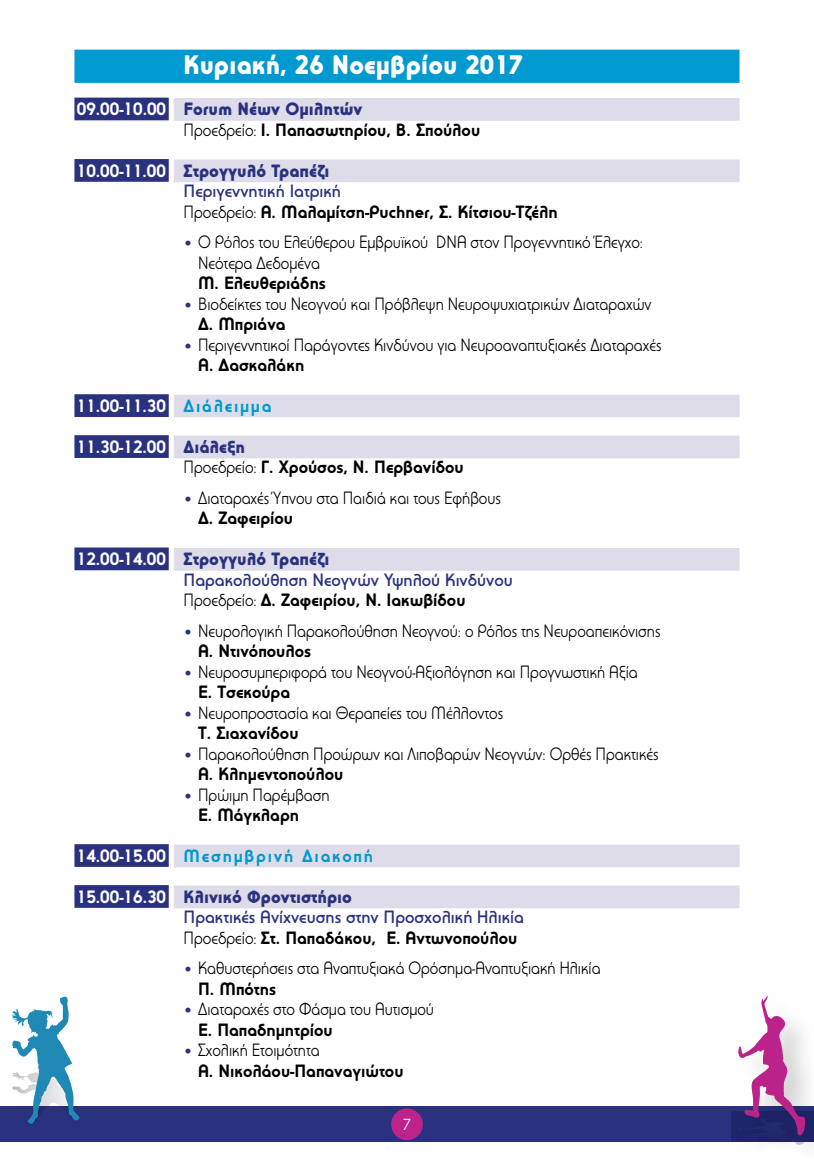
<style>
.page{position:relative;width:814px;height:1166px;background:#fff}
.page>*{position:absolute;margin:0;border:0;box-sizing:border-box;transform-origin:0 0}
.t1{font:900 26.25px "PF Universal";color:#fff}
.t2{font:17.5px/20.5px "PF Universal";color:#000;scale:.9 1}
.t3{font:700 17.5px/20.5px "PF Universal";color:#000}
.t4{font:500 17.5px/20.5px "PF Universal";color:#2a327f}
.t5{font:700 17.5px "PF Universal";letter-spacing:.1em;color:#009ad0}
.t6{font:700 17.5px "PF Universal";letter-spacing:.1em;color:#fff}
.t7{font:15.75px "PF Universal";color:#fff}
.s1{color:#fff}
.s2{font-weight:900;color:#2a327f}
.s3{font-weight:400}
.s4{font-weight:500;color:#2a327f}
.s5{font-family:"Trebuchet MS";color:#2a327f}
.s6{font-weight:700}
.s7{color:#009ad0}
.s8{font-weight:700;color:#fff}
.s9{font-weight:900}
.s10{font-weight:400;color:#000}
.s11{font-weight:700;color:#000}
.s12{font-family:"Trebuchet MS";font-weight:400;color:#2a327f}
</style>
<div class="page">
<div style="left:0;top:1106px;width:814px;height:36px;background:#2a317f"></div>
<img style="left:731px;top:1067px;width:83px;height:79px">
<svg style="left:737px;top:996px;width:68px;height:149px"></svg>
<svg style="left:12px;top:996px;width:68px;height:128px"></svg>
<div style="left:391px;top:1108px;width:32px;height:32px;background:#bc248b;border-radius:50%"></div>
<div style="left:74px;top:98px;width:95px;height:22px;background:#2a327f"></div>
<div style="left:174px;top:98px;width:565px;height:23px;background:#dedce9"></div>
<div style="left:74px;top:159px;width:95px;height:23px;background:#2a327f"></div>
<div style="left:174px;top:159px;width:565px;height:23px;background:#dedce9"></div>
<div style="left:74px;top:394px;width:95px;height:23px;background:#2a327f"></div>
<div style="left:174px;top:395px;width:565px;height:22px;background:#dedce9"></div>
<div style="left:74px;top:435px;width:95px;height:23px;background:#2a327f"></div>
<div style="left:174px;top:436px;width:565px;height:22px;background:#dedce9"></div>
<div style="left:74px;top:547px;width:95px;height:23px;background:#2a327f"></div>
<div style="left:174px;top:548px;width:565px;height:23px;background:#dedce9"></div>
<div style="left:74px;top:844px;width:95px;height:23px;background:#2a327f"></div>
<div style="left:174px;top:844px;width:565px;height:23px;background:#dedce9"></div>
<div style="left:74px;top:885px;width:95px;height:23px;background:#2a327f"></div>
<div style="left:174px;top:885px;width:565px;height:23px;background:#dedce9"></div>
<div style="left:74px;top:50px;width:665px;height:33px;background:#009ad0"></div>
<h1 class="t1" style="left:184px;top:49px;width:341px">Κυριακή, 26 Νοεμβρίου 2017</h1>
<p class="t3" style="left:184px;top:99px;width:298px;text-indent:-107px"><span class="s1">09.00-10.00</span> <span class="s2">Forum Νέων Ομιλητών<br></span><span class="s3">Προεδρείο:</span> Ι. Παπασωτηρίου, Β. Σπούλου</p>
<p class="t3" style="left:184px;top:160px;width:375px;text-indent:-107px"><span class="s1">10.00-11.00</span> <span class="s2">Στρογγυλό Τραπέζι<br></span><span class="s4">Περιγεννητική Ιατρική<br></span><span class="s3">Προεδρείο:</span> Α. Μαλαμίτση-Puchner, Σ. Κίτσιου-Τζέλη</p>
<p class="t2" style="left:198px;top:232px;width:496px;text-indent:-14px"><span class="s5">•</span> Ο Ρόλος του Ελεύθερου Εμβρυϊκού DNA στον Προγεννητικό Έλεγχο:<br>Νεότερα Δεδομένα</p>
<p class="t3" style="left:198px;top:272px;width:129px">Μ. Ελευθεριάδης</p>
<p class="t2" style="left:198px;top:293px;width:505px;text-indent:-14px"><span class="s5">•</span> Βιοδείκτες του Νεογνού και Πρόβλεψη Νευροψυχιατρικών Διαταραχών<br><span class="s6">Δ. Μπριάνα</span></p>
<p class="t2" style="left:198px;top:334px;width:516px;text-indent:-14px"><span class="s5">•</span> Περιγεννητικοί Παράγοντες Κινδύνου για Νευροαναπτυξιακές Διαταραχές<br><span class="s6">Α. Δασκαλάκη</span></p>
<p class="t6" style="left:77px;top:395px;width:196px">11.00-11.30 <span class="s7">Διάλειμμα</span></p>
<p class="t3" style="left:184px;top:436px;width:281px;text-indent:-107px"><span class="s1">11.30-12.00</span> <span class="s2">Διάλεξη<br></span><span class="s3">Προεδρείο:</span> Γ. Χρούσος, Ν. Περβανίδου</p>
<p class="t2" style="left:198px;top:487px;width:338px;text-indent:-14px"><span class="s5">•</span> Διαταραχές Ύπνου στα Παιδιά και τους Εφήβους<br><span class="s6">Δ. Ζαφειρίου</span></p>
<p class="t4" style="left:184px;top:549px;width:331px;text-indent:-107px"><span class="s8">12.00-14.00</span> <span class="s9">Στρογγυλό Τραπέζι<br></span>Παρακολούθηση Νεογνών Υψηλού Κινδύνου<br><span class="s10">Προεδρείο:</span> <span class="s11">Δ. Ζαφειρίου, Ν. Ιακωβίδου</span></p>
<p class="t2" style="left:198px;top:620px;width:515px;text-indent:-14px"><span class="s5">•</span> Νευρολογική Παρακολούθηση Νεογνού: ο Ρόλος της Νευροαπεικόνισης<br><span class="s6">Α. Ντινόπουλος</span></p>
<p class="t2" style="left:198px;top:661px;width:490px;text-indent:-14px"><span class="s5">•</span> Νευροσυμπεριφορά του Νεογνού-Αξιολόγηση και Προγνωστική Αξία<br><span class="s6">Ε. Τσεκούρα</span></p>
<p class="t2" style="left:198px;top:702px;width:340px;text-indent:-14px"><span class="s5">•</span> Νευροπροστασία και Θεραπείες του Μέλλοντος<br><span class="s6">Τ. Σιαχανίδου</span></p>
<p class="t2" style="left:198px;top:743px;width:513px;text-indent:-14px"><span class="s5">•</span> Παρακολούθηση Προώρων και Λιποβαρών Νεογνών: Ορθές Πρακτικές<br><span class="s6">Α. Κλημεντοπούλου</span></p>
<p class="t2" style="left:198px;top:784px;width:148px;text-indent:-14px"><span class="s5">•</span> Πρώιμη Παρέμβαση<br><span class="s6">Ε. Μάγκλαρη</span></p>
<p class="t5" style="left:77px;top:845px;width:298px"><span class="s1">14.00-15.00</span> Μεσημβρινή Διακοπή</p>
<p class="t4" style="left:184px;top:886px;width:342px;text-indent:-107px"><span class="s8">15.00-16.30</span> <span class="s9">Κλινικό Φροντιστήριο<br></span>Πρακτικές Ανίχνευσης στην Προσχολική Ηλικία<br><span class="s10">Προεδρείο:</span> <span class="s11">Στ. Παπαδάκου, E. Αντωνοπούλου</span></p>
<p class="t2" style="left:198px;top:958px;width:449px;text-indent:-14px"><span class="s5">•</span> Καθυστερήσεις στα Αναπτυξιακά Ορόσημα-Αναπτυξιακή Ηλικία<br><span class="s6">Π. Μπότης</span></p>
<p class="t2" style="left:198px;top:999px;width:264px;text-indent:-14px"><span class="s5">•</span> Διαταραχές στο Φάσμα του Αυτισμού<br><span class="s6">Ε. Παπαδημητρίου</span></p>
<p class="t3" style="left:198px;top:1039px;width:207px;text-indent:-14px"><span class="s12">•</span> <span class="s3">Σχολική Ετοιμότητα<br></span>Α. Νικολάου-Παπαναγιώτου</p>
<p class="t7" style="left:403px;top:1115px;width:10px">7</p>
</div>
